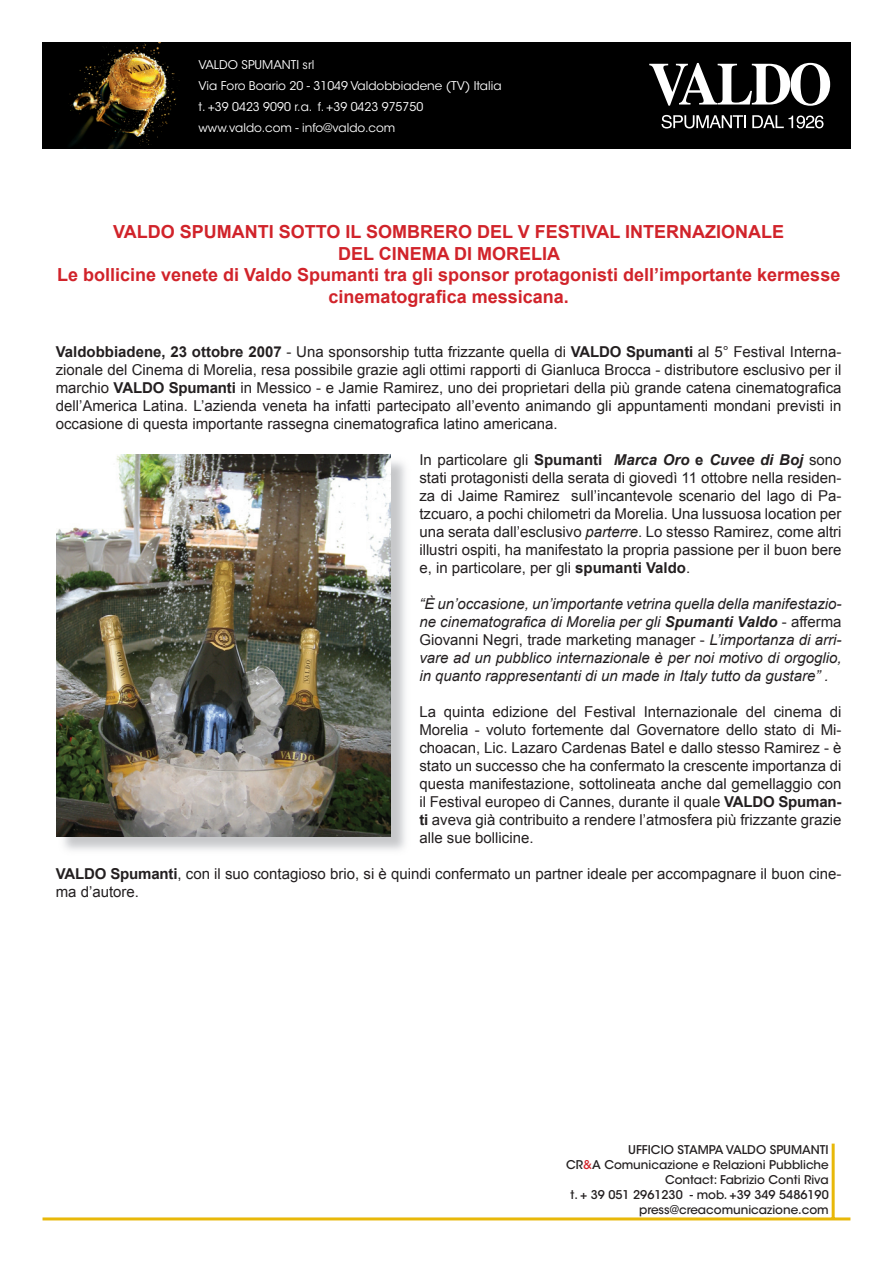
<style>
.page{position:relative;width:893px;height:1263px;background:#fff}
.page>*{position:absolute;margin:0;border:0;box-sizing:border-box;transform-origin:0 0}
.t1{font:700 18px/21.6px "Arial";color:#d1232a;text-align:center}
.t2{font:15px/18px "Arial";color:#231f20;text-align:justify}
.t3{font:italic 15px/18px "Arial";color:#231f20;text-align:justify}
.t4{font:500 13.5px "Avant Garde IT Cby BT";color:#231f20}
.t5{font:500 12px/15px "ITC Avant Garde Std";color:#231f20;text-align:right}
.t6{font:12px/21px "ITC Avant Garde Std";color:#fff}
.t7{font:12px/18px "Avant Garde IT Cby BT";color:#fff}
.t8{font:500 12px/15px "Avant Garde IT Cby BT";color:#231f20;text-align:right}
.s1{font-weight:700}
.s2{font-weight:700;font-style:italic}
.s3{font-style:italic}
.s4{font-style:normal}
.s5{color:#d1232a}
.s6{color:#bb1018}
</style>
<div class="page">
<hr style="left:43px;top:1217px;width:807px;height:3px;background:#e8b809">
<hr style="left:832px;top:1143px;width:3px;height:76px;background:#e8b809">
<div style="left:43px;top:43px;width:807px;height:106px;background:#000"></div>
<svg style="left:649px;top:63px;width:181px;height:43px"></svg>
<svg style="left:661px;top:115px;width:85px;height:13px"></svg>
<svg style="left:752px;top:115px;width:71px;height:13px"></svg>
<img style="left:57px;top:461px;width:349px;height:389px">
<img style="left:57px;top:455px;width:334px;height:381px">
<p class="t6" style="left:198px;top:54px;width:305px">VALDO SPUMANTI srl<br>Via Foro Boario 20 - 31049 Valdobbiadene (TV) Italia t. +39 0423 9090 r.a. f. +39 0423 975750 www.valdo.com - info@valdo.com</p>
<p class="t7" style="left:191px;top:61px;width:280px">VALDO SPUMANTI SrL<br>Via Foro Boario 20 - 31049 Valdobbiadene (TV) Italia t. +39 0423 9090 r.a. f. +39 0423 975750 www.waldo.com - info@valdo.com</p>
<p class="t1" style="left:57px;top:222px;width:785px">VALDO SPUMANTI SOTTO IL SOMBRERO DEL V FESTIVAL INTERNAZIONALE<br>DEL CINEMA DI MORELIA<br>Le bollicine venete di Valdo Spumanti tra gli sponsor protagonisti dell’importante kermesse cinematografica messicana.</p>
<p class="t2" style="left:56px;top:343px;width:787px"><span class="s1">Valdobbiadene, 23 ottobre 2007</span> - Una sponsorship tutta frizzante quella di <span class="s1">VALDO Spumanti</span> al 5° Festival Interna&shy;zionale del Cinema di Morelia, resa possibile grazie agli ottimi rapporti di Gianluca Brocca - distributore esclusivo per il marchio <span class="s1">VALDO Spumanti</span> in Messico - e Jamie Ramirez, uno dei proprietari della più grande catena cinematografica dell’America Latina. L’azienda veneta ha infatti partecipato all’evento animando gli appuntamenti mondani previsti in occasione di questa importante rassegna cinematografica latino americana.</p>
<p class="t2" style="left:419px;top:451px;width:424px">In particolare gli <span class="s1">Spumanti</span> <span class="s2">Marca Oro</span> <span class="s1">e</span> <span class="s2">Cuvee di Boj</span> sono stati protagonisti della serata di giovedì 11 ottobre nella residen&shy;za di Jaime Ramirez sull’incantevole scenario del lago di Pa&shy;tzcuaro, a pochi chilometri da Morelia. Una lussuosa location per una serata dall’esclusivo <span class="s3">parterre</span>. Lo stesso Ramirez, come altri illustri ospiti, ha manifestato la propria passione per il buon bere e, in particolare, per gli <span class="s1">spumanti Valdo</span>.</p>
<p class="t3" style="left:419px;top:595px;width:424px">“È un’occasione, un’importante vetrina quella della manifestazio&shy;ne cinematografica di Morelia per gli <span class="s1">Spumanti Valdo</span> <span class="s4">- afferma Giovanni Negri, trade marketing manager -</span> L’importanza di arri&shy;vare ad un pubblico internazionale è per noi motivo di orgoglio, in quanto rappresentanti di un made in Italy tutto da gustare” .</p>
<p class="t2" style="left:419px;top:703px;width:424px">La quinta edizione del Festival Internazionale del cinema di Morelia - voluto fortemente dal Governatore dello stato di Mi&shy;choacan, Lic. Lazaro Cardenas Batel e dallo stesso Ramirez - è stato un successo che ha confermato la crescente importanza di questa manifestazione, sottolineata anche dal gemellaggio con il Festival europeo di Cannes, durante il quale <span class="s1">VALDO Spuman&shy;ti</span> aveva già contribuito a rendere l’atmosfera più frizzante grazie alle sue bollicine.</p>
<p class="t2" style="left:56px;top:865px;width:787px"><span class="s1">VALDO Spumanti</span>, con il suo contagioso brio, si è quindi confermato un partner ideale per accompagnare il buon cine&shy;ma d’autore.</p>
<p class="t5" style="left:566px;top:1142px;width:264px">UFFICIO STAMPA VALDO SPUMANTI<br>CR<span class="s5">&amp;</span>A Comunicazione e Relazioni Pubbliche Contact: Fabrizio Conti Riva<br>t. + 39 051 2961230 - mob. +39 349 5486190 press@creacomunicazione.com</p>
<p class="t4" style="left:638px;top:1168px;width:204px">UFFICIO STAMPA VALDO SPUMANTI</p>
<p class="t8" style="left:599px;top:1184px;width:244px">CR<span class="s6">&amp;</span>A Comunicazione e Relazioni Pubbliche<br>Contact: Fabrizio Conti Riva</p>
</div>
